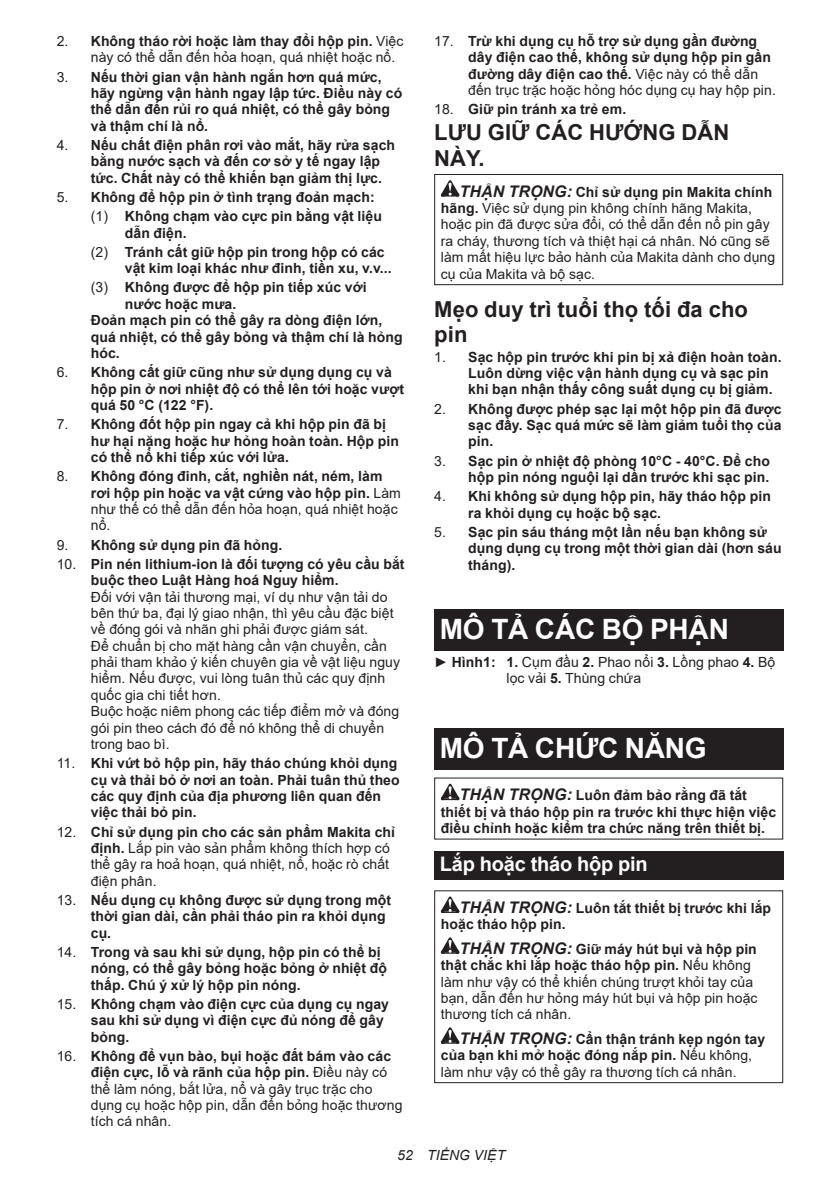
<style>
.page{position:relative;width:840px;height:1191px;background:#fff}
.page>*{position:absolute;margin:0;border:0;box-sizing:border-box;transform-origin:0 0}
.t1{font:700 28px "Arial";letter-spacing:-.01em;color:#fff}
.t2{font:700 22px/25.8px "Arial";letter-spacing:.005em;color:#231f20}
.t3{font:700 20px "Arial";letter-spacing:-.01em;color:#fff}
.t4{font:700 14px/16.4px "Arial";letter-spacing:.005em;color:#231f20}
.t5{font:14px/16.4px "Arial";letter-spacing:.005em;color:#231f20}
.t6{font:italic 14px "Arial";letter-spacing:.005em;color:#231f20}
.s1{font-weight:700}
.s2{font-weight:400}
.s3{font-weight:700;font-style:italic;font-size:16px}
.s4{font-style:italic;font-size:16px}
</style>
<div class="page">
<svg style="left:440px;top:180px;width:19px;height:17px"></svg>
<div style="left:434px;top:174px;width:348px;height:111px;border:1px solid #231f20"></div>
<div style="left:434px;top:609px;width:348px;height:41px;background:#231f20"></div>
<div style="left:434px;top:728px;width:348px;height:41px;background:#231f20"></div>
<svg style="left:440px;top:783px;width:19px;height:17px"></svg>
<div style="left:434px;top:851px;width:348px;height:28px;background:#231f20"></div>
<svg style="left:440px;top:896px;width:19px;height:17px"></svg>
<svg style="left:440px;top:937px;width:19px;height:16px"></svg>
<svg style="left:440px;top:1027px;width:19px;height:16px"></svg>
<div style="left:434px;top:890px;width:348px;height:193px;border:1px solid #231f20"></div>
<p class="t5" style="left:91px;top:33px;width:314px;text-indent:-34px">2. <span class="s1">Không tháo rời hoặc làm thay đổi hộp pin.</span> Việc này có thể dẫn đến hỏa hoạn, quá nhiệt hoặc nổ.</p>
<p class="t4" style="left:91px;top:69px;width:313px;text-indent:-34px"><span class="s2">3.</span> Nếu thời gian vận hành ngắn hơn quá mức, hãy ngừng vận hành ngay lập tức. Ðiều này có thể dẫn đến rủi ro quá nhiệt, có thể gây bỏng và thậm chí là nổ.</p>
<p class="t4" style="left:91px;top:137px;width:305px;text-indent:-34px"><span class="s2">4.</span> Nếu chất điện phân rơi vào mắt, hãy rửa sạch bằng nước sạch và đến cơ sở y tế ngay lập tức. Chất này có thể khiến bạn giảm thị lực.</p>
<p class="t4" style="left:91px;top:188px;width:292px;line-height:19.2px;text-indent:-34px"><span class="s2">5.</span> Không để hộp pin ở tình trạng đoản mạch: <span class="s2">(1)</span> Không chạm vào cực pin bằng vật liệu</p>
<p class="t4" style="left:91px;top:223px;width:295px;line-height:19.2px;text-indent:34px">dẫn điện.<br><span class="s2">(2)</span> Tránh cất giữ hộp pin trong hộp có các</p>
<p class="t4" style="left:91px;top:259px;width:302px;line-height:19.2px;text-indent:34px">vật kim loại khác như đinh, tiền xu, v.v... <span class="s2">(3)</span> Không được để hộp pin tiếp xúc với</p>
<p class="t4" style="left:91px;top:296px;width:313px;text-indent:34px">nước hoặc mưa.<br>Ðoản mạch pin có thể gây ra dòng điện lớn, quá nhiệt, có thể gây bỏng và thậm chí là hỏng hóc.</p>
<p class="t4" style="left:91px;top:364px;width:314px;text-indent:-34px"><span class="s2">6.</span> Không cất giữ cũng như sử dụng dụng cụ và hộp pin ở nơi nhiệt độ có thể lên tới hoặc vượt quá 50 °C (122 °F).</p>
<p class="t4" style="left:91px;top:416px;width:309px;text-indent:-34px"><span class="s2">7.</span> Không đốt hộp pin ngay cả khi hộp pin đã bị hư hại nặng hoặc hư hỏng hoàn toàn. Hộp pin có thể nổ khi tiếp xúc với lửa.</p>
<p class="t4" style="left:91px;top:468px;width:311px;text-indent:-34px"><span class="s2">8.</span> Không đóng đinh, cắt, nghiền nát, ném, làm rơi hộp pin hoặc va vật cứng vào hộp pin. <span class="s2">Làm như thế có thể dẫn đến hỏa hoạn, quá nhiệt hoặc nổ.</span></p>
<p class="t4" style="left:57px;top:536px;width:227px"><span class="s2">9.</span> Không sử dụng pin đã hỏng.</p>
<p class="t4" style="left:91px;top:556px;width:315px;text-indent:-34px"><span class="s2">10.</span> Pin nén lithium-ion là đối tượng có yêu cầu bắt buộc theo Luật Hàng hoá Nguy hiểm.</p>
<p class="t5" style="left:91px;top:588px;width:310px">Đối với vận tải thương mại, ví dụ như vận tải do bên thứ ba, đại lý giao nhận, thì yêu cầu đặc biệt về đóng gói và nhãn ghi phải được giám sát.<br>Để chuẩn bị cho mặt hàng cần vận chuyển, cần phải tham khảo ý kiến chuyên gia về vật liệu nguy hiểm. Nếu được, vui lòng tuân thủ các quy định quốc gia chi tiết hơn.<br>Buộc hoặc niêm phong các tiếp điểm mở và đóng gói pin theo cách đó để nó không thể di chuyển trong bao bì.</p>
<p class="t4" style="left:91px;top:755px;width:310px;text-indent:-34px"><span class="s2">11.</span> Khi vứt bỏ hộp pin, hãy tháo chúng khỏi dụng cụ và thải bỏ ở nơi an toàn. Phải tuân thủ theo các quy định của địa phương liên quan đến việc thải bỏ pin.</p>
<p class="t5" style="left:91px;top:823px;width:306px;text-indent:-34px">12. <span class="s1">Chỉ sử dụng pin cho các sản phẩm Makita chỉ định.</span> Lắp pin vào sản phẩm không thích hợp có thể gây ra hoả hoạn, quá nhiệt, nổ, hoặc rò chất điện phân.</p>
<p class="t4" style="left:91px;top:892px;width:302px;text-indent:-34px"><span class="s2">13.</span> Nếu dụng cụ không được sử dụng trong một thời gian dài, cần phải tháo pin ra khỏi dụng cụ.</p>
<p class="t4" style="left:91px;top:944px;width:297px;text-indent:-34px"><span class="s2">14.</span> Trong và sau khi sử dụng, hộp pin có thể bị nóng, có thể gây bỏng hoặc bỏng ở nhiệt độ thấp. Chú ý xử lý hộp pin nóng.</p>
<p class="t4" style="left:91px;top:996px;width:299px;text-indent:-34px"><span class="s2">15.</span> Không chạm vào điện cực của dụng cụ ngay sau khi sử dụng vì điện cực đủ nóng để gây bỏng.</p>
<p class="t5" style="left:91px;top:1047px;width:313px;text-indent:-34px">16. <span class="s1">Không để vụn bào, bụi hoặc đất bám vào các điện cực, lỗ và rãnh của hộp pin.</span> Điều này có thể làm nóng, bắt lửa, nổ và gây trục trặc cho dụng cụ hoặc hộp pin, dẫn đến bỏng hoặc thương tích cá nhân.</p>
<p class="t4" style="left:468px;top:33px;width:309px;text-indent:-34px"><span class="s2">17.</span> Trừ khi dụng cụ hỗ trợ sử dụng gần đường dây điện cao thế, không sử dụng hộp pin gần đường dây điện cao thế. <span class="s2">Việc này có thể dẫn đến trục trặc hoặc hỏng hóc dụng cụ hay hộp pin.</span></p>
<p class="t4" style="left:434px;top:101px;width:193px"><span class="s2">18.</span> Giữ pin tránh xa trẻ em.</p>
<h2 class="t2" style="left:434px;top:120px;width:296px">LƯU GIỮ CÁC HƯỚNG DẪN<br>NÀY.</h2>
<p class="t5" style="left:440px;top:183px;width:335px;text-indent:19px"><span class="s3">THẬN TRỌNG:</span> <span class="s1">Chỉ sử dụng pin Makita chính hãng.</span> Việc sử dụng pin không chính hãng Makita, hoặc pin đã được sửa đổi, có thể dẫn đến nổ pin gây ra cháy, thương tích và thiệt hại cá nhân. Nó cũng sẽ làm mất hiệu lực bảo hành của Makita dành cho dụng cụ của Makita và bộ sạc.</p>
<h2 class="t2" style="left:434px;top:296px;width:315px">Mẹo duy trì tuổi thọ tối đa cho pin</h2>
<p class="t4" style="left:468px;top:348px;width:315px;text-indent:-34px"><span class="s2">1.</span> Sạc hộp pin trước khi pin bị xả điện hoàn toàn.<br>Luôn dừng việc vận hành dụng cụ và sạc pin khi bạn nhận thấy công suất dụng cụ bị giảm.</p>
<p class="t4" style="left:468px;top:400px;width:315px;text-align:justify;text-indent:-34px"><span class="s2">2.</span> Không được phép sạc lại một hộp pin đã được sạc đầy. Sạc quá mức sẽ làm giảm tuổi thọ của pin.</p>
<p class="t4" style="left:434px;top:452px;width:337px;text-align:right"><span class="s2">3.</span> Sạc pin ở nhiệt độ phòng 10°C - 40°C. Ðể cho hộp pin nóng nguội lại dần trước khi sạc pin.</p>
<p class="t4" style="left:468px;top:488px;width:304px;text-indent:-34px"><span class="s2">4.</span> Khi không sử dụng hộp pin, hãy tháo hộp pin ra khỏi dụng cụ hoặc bộ sạc.</p>
<p class="t4" style="left:468px;top:524px;width:315px;text-indent:-34px"><span class="s2">5.</span> Sạc pin sáu tháng một lần nếu bạn không sử dụng dụng cụ trong một thời gian dài (hơn sáu tháng).</p>
<h1 class="t1" style="left:439px;top:609px;width:290px">MÔ TẢ CÁC BỘ PHẬN</h1>
<p class="t5" style="left:506px;top:653px;width:270px;text-indent:-72px">► <span class="s1">Hình1: 1.</span> Cụm đầu <span class="s1">2.</span> Phao nổi <span class="s1">3.</span> Lồng phao <span class="s1">4.</span> Bộ lọc vải <span class="s1">5.</span> Thùng chứa</p>
<h1 class="t1" style="left:439px;top:728px;width:268px">MÔ TẢ CHỨC NĂNG</h1>
<p class="t4" style="left:440px;top:787px;width:336px;text-indent:19px"><span class="s4">THẬN TRỌNG:</span> Luôn đảm bảo rằng đã tắt thiết bị và tháo hộp pin ra trước khi thực hiện việc điều chỉnh hoặc kiểm tra chức năng trên thiết bị.</p>
<h3 class="t3" style="left:439px;top:849px;width:209px">Lắp hoặc tháo hộp pin</h3>
<p class="t4" style="left:440px;top:900px;width:331px;text-indent:19px"><span class="s4">THẬN TRỌNG:</span> Luôn tắt thiết bị trước khi lắp hoặc tháo hộp pin.</p>
<p class="t5" style="left:440px;top:940px;width:318px;text-indent:19px"><span class="s3">THẬN TRỌNG:</span> <span class="s1">Giữ máy hút bụi và hộp pin thật chắc khi lắp hoặc tháo hộp pin.</span> Nếu không làm như vậy có thể khiến chúng trượt khỏi tay của bạn, dẫn đến hư hỏng máy hút bụi và hộp pin hoặc thương tích cá nhân.</p>
<p class="t4" style="left:440px;top:1030px;width:325px;text-indent:19px"><span class="s4">THẬN TRỌNG:</span> Cẩn thận tránh kẹp ngón tay của bạn khi mở hoặc đóng nắp pin. <span class="s2">Nếu không, làm như vậy có thể gây ra thương tích cá nhân.</span></p>
<p class="t6" style="left:397px;top:1146px;width:109px">52 TIẾNG VIỆT</p>
</div>
